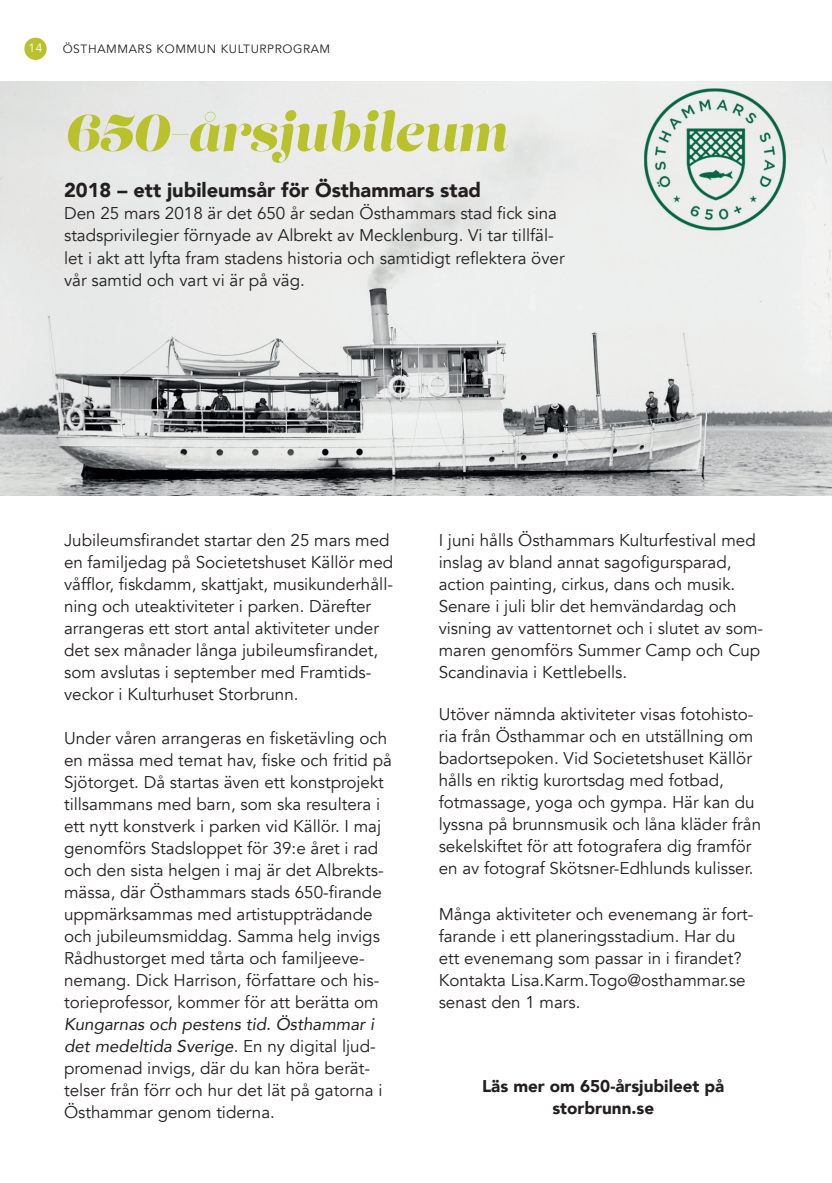
<style>
.page{position:relative;width:832px;height:1183px;background:#fff}
.page>*{position:absolute;margin:0;border:0;box-sizing:border-box;transform-origin:0 0}
.t1{font:italic 52px "Lust";color:#b9c22d}
.t2{font:900 20px "Avenir";color:#231f20}
.t3{font:17px/22px "Avenir";color:#231f20}
.t4{font:900 17px/22px "Avenir";color:#231f20;text-align:center}
.t5{font:12px "Avenir";letter-spacing:.05em;color:#231f20}
.t6{font:12px "Avenir";color:#fff}
.s1{font-style:italic}
</style>
<div class="page">
<img style="left:0;top:81px;width:831px;height:414px">
<div style="left:24px;top:38px;width:23px;height:22px;background:#b9c22d;border-radius:50%"></div>
<p class="t6" style="left:28px;top:41px;width:15px">14</p>
<p class="t5" style="left:63px;top:42px;width:269px">ÖSTHAMMARS KOMMUN KULTURPROGRAM</p>
<h1 class="t1" style="left:64px;top:100px;width:444px">650-årsjubileum</h1>
<p class="t2" style="left:64px;top:173px;width:418px">2018 – ett jubileumsår för Östhammars stad</p>
<p class="t3" style="left:64px;top:203px;width:502px">Den 25 mars 2018 är det 650 år sedan Östhammars stad fick sina stadsprivilegier förnyade av Albrekt av Mecklenburg. Vi tar tillfäl&shy;let i akt att lyfta fram stadens historia och samtidigt reflektera över vår samtid och vart vi är på väg.</p>
<p class="t3" style="left:64px;top:529px;width:330px">Jubileumsfirandet startar den 25 mars med en familjedag på Societetshuset Källör med våfflor, fiskdamm, skattjakt, musikunderhåll&shy;ning och uteaktiviteter i parken. Därefter arrangeras ett stort antal aktiviteter under det sex månader långa jubileumsfirandet, som avslutas i september med Framtids&shy;veckor i Kulturhuset Storbrunn.</p>
<p class="t3" style="left:64px;top:727px;width:329px">Under våren arrangeras en fisketävling och en mässa med temat hav, fiske och fritid på Sjötorget. Då startas även ett konstprojekt tillsammans med barn, som ska resultera i ett nytt konstverk i parken vid Källör. I maj genomförs Stadsloppet för 39:e året i rad och den sista helgen i maj är det Albrekts&shy;mässa, där Östhammars stads 650-firande uppmärksammas med artistuppträdande och jubileumsmiddag. Samma helg invigs Rådhustorget med tårta och familjeeve&shy;nemang. Dick Harrison, författare och his&shy;torieprofessor, kommer för att berätta om</p>
<p class="t3" style="left:64px;top:1013px;width:320px"><span class="s1">Kungarnas och pestens tid. Östhammar i det medeltida Sverige</span>. En ny digital ljud&shy;promenad invigs, där du kan höra berät&shy;telser från förr och hur det lät på gatorna i Östhammar genom tiderna.</p>
<p class="t3" style="left:438px;top:529px;width:326px">I juni hålls Östhammars Kulturfestival med inslag av bland annat sagofigursparad, action painting, cirkus, dans och musik.<br>Senare i juli blir det hemvändardag och visning av vattentornet och i slutet av som&shy;maren genomförs Summer Camp och Cup Scandinavia i Kettlebells.</p>
<p class="t3" style="left:438px;top:703px;width:324px">Utöver nämnda aktiviteter visas fotohisto&shy;ria från Östhammar och en utställning om badortsepoken. Vid Societetshuset Källör hålls en riktig kurortsdag med fotbad, fotmassage, yoga och gympa. Här kan du lyssna på brunnsmusik och låna kläder från sekelskiftet för att fotografera dig framför en av fotograf Skötsner-Edhlunds kulisser.</p>
<p class="t3" style="left:438px;top:903px;width:316px">Många aktiviteter och evenemang är fort&shy;farande i ett planeringsstadium. Har du ett evenemang som passar in i firandet?<br>Kontakta Lisa.Karm.Togo@osthammar.se senast den 1 mars.</p>
<p class="t4" style="left:482px;top:1074px;width:244px">Läs mer om 650-årsjubileet på storbrunn.se</p>
</div>
